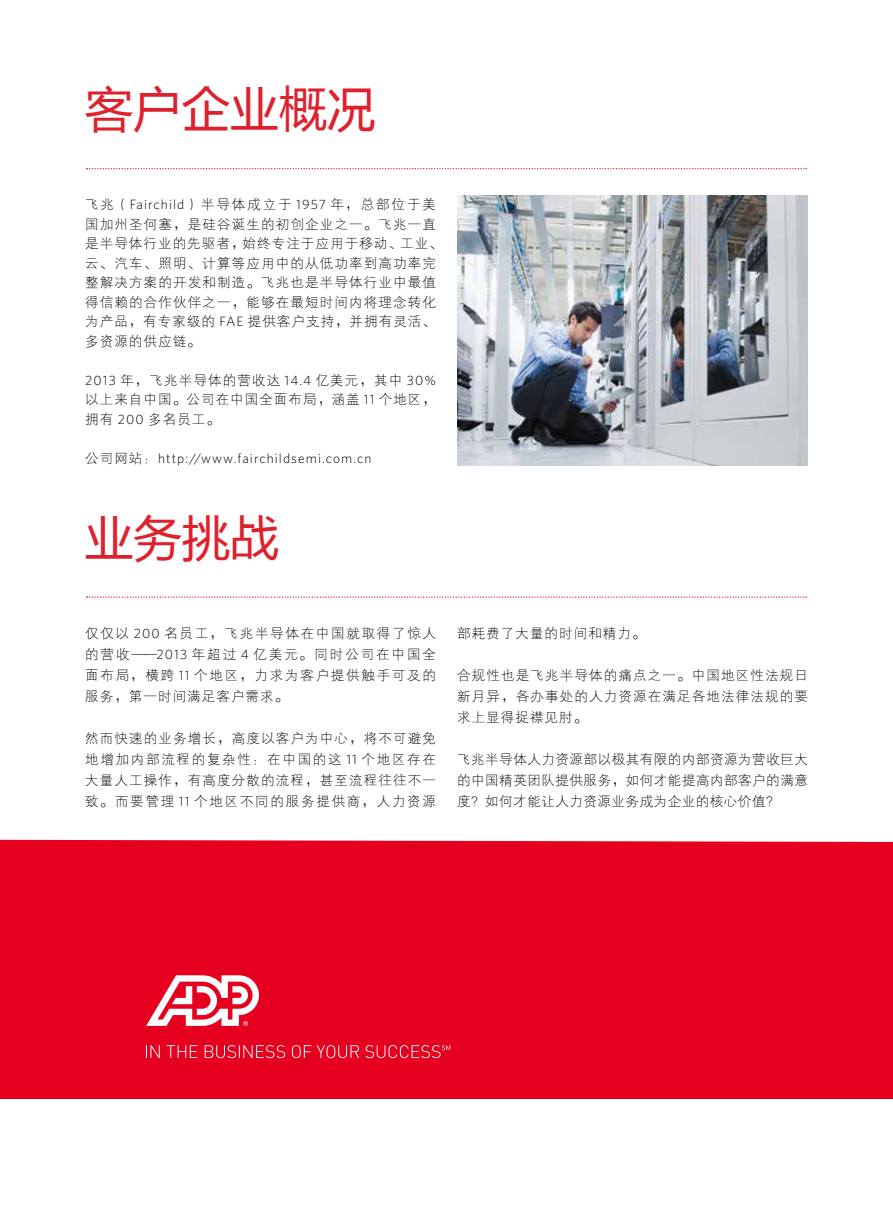
<style>
.page{position:relative;width:893px;height:1212px;background:#fff}
.page>*{position:absolute;margin:0;border:0;box-sizing:border-box;transform-origin:0 0}
.t1{font:48px "Microsoft Ya Hei";letter-spacing:.01em;color:#de212d}
.t2{font:13.5px/21px "FZXDXJW GB1 0";letter-spacing:.085em;color:#000;text-align:justify}
.t3{font:300 13.5px "Whitney K";letter-spacing:.08em;color:#000}
.s1{font-family:"Whitney K";font-weight:300}
.s2{font-family:"FZXDXJW GB1 0";font-weight:400}
</style>
<div class="page">
<img style="left:457px;top:196px;width:351px;height:269px">
<svg style="left:86px;top:168px;width:721px;height:1px"></svg>
<div style="left:0;top:840px;width:893px;height:259px;background:#e6001f"></div>
<svg style="left:146px;top:1045px;width:304px;height:13px;background:#ea2e47"></svg>
<svg style="left:146px;top:975px;width:113px;height:51px"></svg>
<svg style="left:86px;top:596px;width:721px;height:2px"></svg>
<h1 class="t1" style="left:85px;top:76px;width:292px">客户企业概况</h1>
<p class="t2" style="left:85px;top:195px;width:359px;line-height:19.5px;text-align:left">飞兆（<span class="s1">Fairchild</span>）半导体成立于 <span class="s1">1957</span> 年，总部位于美国加州圣何塞，是硅谷诞生的初创企业之一。飞兆一直是半导体行业的先驱者，始终专注于应用于移动、工业、云、汽车、照明、计算等应用中的从低功率到高功率完整解决方案的开发和制造。飞兆也是半导体行业中最值得信赖的合作伙伴之一，能够在最短时间内将理念转化为产品，有专家级的 <span class="s1">FAE</span> 提供客户支持，并拥有灵活、多资源的供应链。</p>
<p class="t2" style="left:85px;top:371px;width:352px;line-height:19.5px"><span class="s1">2013</span> 年，飞兆半导体的营收达 <span class="s1">14.4</span> 亿美元，其中 <span class="s1">30%</span>以上来自中国。公司在中国全面布局，涵盖 <span class="s1">11</span> 个地区，拥有 <span class="s1">200</span> 多名员工。</p>
<p class="t3" style="left:85px;top:450px;width:288px"><span class="s2">公司网站：</span>http://www.fairchildsemi.com.cn</p>
<h1 class="t1" style="left:85px;top:505px;width:195px">业务挑战</h1>
<p class="t2" style="left:85px;top:623px;width:352px">仅仅以 <span class="s1">200</span> 名员工，飞兆半导体在中国就取得了惊人的营收——<span class="s1">2013</span> 年超过 <span class="s1">4</span> 亿美元。同时公司在中国全面布局，横跨 <span class="s1">11</span> 个地区，力求为客户提供触手可及的服务，第一时间满足客户需求。</p>
<p class="t2" style="left:85px;top:728px;width:352px">然而快速的业务增长，高度以客户为中心，将不可避免地增加内部流程的复杂性：在中国的这 <span class="s1">11</span> 个地区存在大量人工操作，有高度分散的流程，甚至流程往往不一致。而要管理 <span class="s1">11</span> 个地区不同的服务提供商，人力资源</p>
<p class="t2" style="left:457px;top:623px;width:190px">部耗费了大量的时间和精力。</p>
<p class="t2" style="left:457px;top:665px;width:352px">合规性也是飞兆半导体的痛点之一。中国地区性法规日新月异，各办事处的人力资源在满足各地法律法规的要求上显得捉襟见肘。</p>
<p class="t2" style="left:457px;top:749px;width:352px">飞兆半导体人力资源部以极其有限的内部资源为营收巨大的中国精英团队提供服务，如何才能提高内部客户的满意度？如何才能让人力资源业务成为企业的核心价值？</p>
</div>
